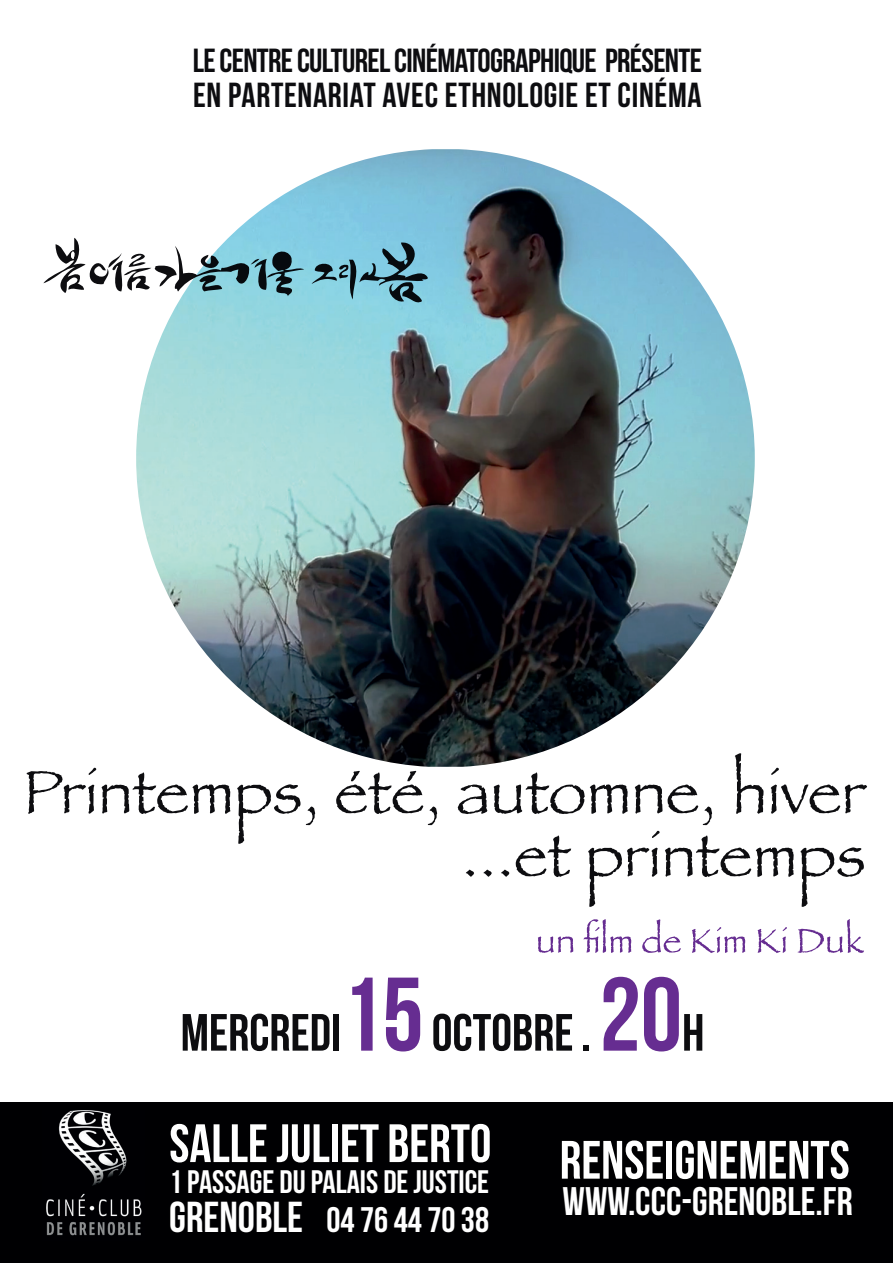
<style>
.page{position:relative;width:893px;height:1263px;background:#fff}
.page>*{position:absolute;margin:0;border:0;box-sizing:border-box;transform-origin:0 0}
.t1{font:54px "Bebas Neue";color:#fff}
.t2{font:53.85px "Bebas Neue";color:#fff}
.t3{font:52.35px "Bebas Neue";color:#0d0d10}
.t4{font:39.9px "Bebas Neue";color:#fff}
.t5{font:35.55px "Bebas Neue";color:#fff}
.t6{font:34.8px "Bebas Neue";letter-spacing:.02em;color:#0d0d10}
.t7{font:33.45px "Bebas Neue";letter-spacing:-.02em;color:#0d0d10}
.t8{font:32.55px "Bebas Neue";color:#fff}
.s1{font-size:104.4px;color:#662d91}
.s2{font-size:43.2px}
</style>
<div class="page">
<div style="left:0;top:1102px;width:893px;height:161px;background:#000002"></div>
<img style="left:46px;top:1110px;width:96px;height:126px">
<img style="left:136px;top:149px;width:619px;height:618px;border-radius:301px">
<svg style="left:466px;top:844px;width:398px;height:63px"></svg>
<svg style="left:27px;top:753px;width:840px;height:91px"></svg>
<svg style="left:538px;top:919px;width:326px;height:34px"></svg>
<svg style="left:43px;top:238px;width:261px;height:58px"></svg>
<svg style="left:311px;top:242px;width:117px;height:60px;background:#69a3b5"></svg>
<p class="t7" style="left:193px;top:42px;width:511px">LE CENTRE CULTUREL CINÉMATOGRAPHIQUE PRÉSENTE</p>
<p class="t6" style="left:193px;top:76px;width:510px">EN PARTENARIAT AVEC ETHNOLOGIE ET CINÉMA</p>
<h3 class="t3" style="left:181px;top:1004px;width:525px">MERCREDI<span class="s1">15</span> OCTOBRE . <span class="s1">20</span>H</h3>
<h1 class="t1" style="left:169px;top:1114px;width:324px">SALLE JULIET BERTO</h1>
<p class="t8" style="left:169px;top:1164px;width:321px">1 PASSAGE DU PALAIS DE JUSTICE</p>
<p class="t5" style="left:169px;top:1200px;width:321px"><span class="s2">GRENOBLE</span> 04 76 44 70 38</p>
<h2 class="t2" style="left:560px;top:1130px;width:292px">RENSEIGNEMENTS</h2>
<p class="t4" style="left:563px;top:1180px;width:292px">WWW.CCC-GRENOBLE.FR</p>
</div>
